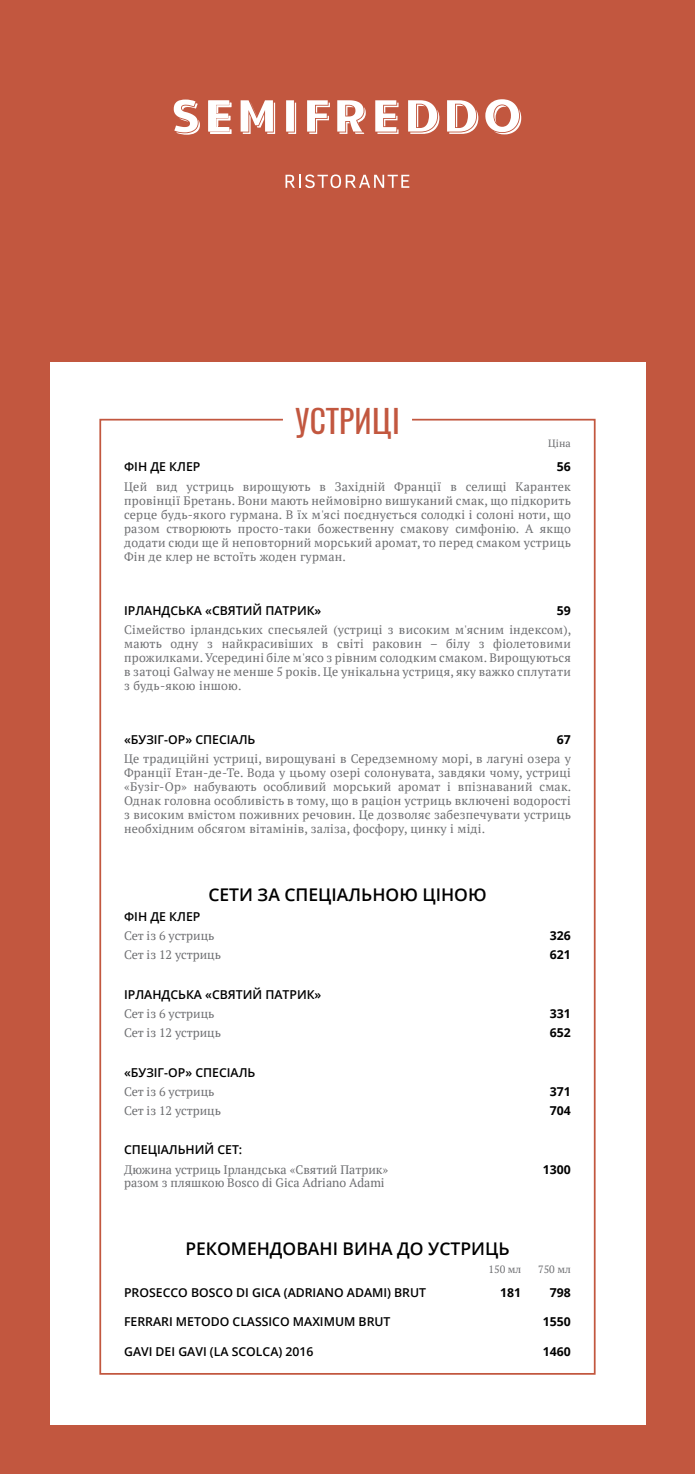
<style>
.page{position:relative;width:695px;height:1474px;background:#fff}
.page>*{position:absolute;margin:0;border:0;box-sizing:border-box;transform-origin:0 0}
.t1{font:31.5px "Oswald";letter-spacing:.01em;color:#c2573f}
.t2{font:600 17.5px "Open Sans";color:#000}
.t3{font:12.25px/14px "PT Serif";color:#6d6e71;text-align:justify}
.t4{font:600 12.25px "Open Sans";color:#000}
.t5{font:700 12.25px "Open Sans";color:#000}
.t6{font:10.5px "PT Serif";color:#6d6e71}
</style>
<div class="page">
<div style="left:0;top:0;width:694px;height:1473px;background:#c2573f"></div>
<div style="left:50px;top:362px;width:595px;height:1062px;background:#fff"></div>
<svg style="left:337px;top:100px;width:29px;height:34px"></svg>
<svg style="left:485px;top:99px;width:36px;height:35px"></svg>
<svg style="left:447px;top:100px;width:31px;height:34px"></svg>
<svg style="left:408px;top:100px;width:31px;height:34px"></svg>
<svg style="left:375px;top:100px;width:23px;height:34px"></svg>
<svg style="left:208px;top:100px;width:23px;height:34px"></svg>
<svg style="left:174px;top:99px;width:26px;height:36px"></svg>
<svg style="left:286px;top:100px;width:10px;height:34px"></svg>
<svg style="left:307px;top:100px;width:23px;height:34px"></svg>
<svg style="left:240px;top:100px;width:35px;height:34px"></svg>
<svg style="left:285px;top:174px;width:124px;height:14px"></svg>
<svg style="left:99px;top:418px;width:497px;height:957px"></svg>
<h1 class="t1" style="left:295px;top:399px;width:106px">УСТРИЦІ</h1>
<p class="t6" style="left:548px;top:436px;width:24px">Ціна</p>
<p class="t4" style="left:124px;top:458px;width:78px">ФІН ДЕ КЛЕР</p>
<p class="t5" style="left:556px;top:458px;width:15px">56</p>
<p class="t3" style="left:124px;top:479px;width:448px">Цей вид устриць вирощують в Західній Франції в селищі Карантек провінції Бретань. Вони мають неймовірно вишуканий смак, що підкорить серце будь-якого гурмана. В їх м'ясі поєднується солодкі і солоні ноти, що разом створюють просто-таки божественну смакову симфонію. А якщо додати сюди ще й неповторний морський аромат, то перед смаком устриць Фін де клер не встоїть жоден гурман.</p>
<p class="t4" style="left:124px;top:601px;width:199px">ІРЛАНДСЬКА «СВЯТИЙ ПАТРИК»</p>
<p class="t5" style="left:556px;top:601px;width:15px">59</p>
<p class="t3" style="left:124px;top:622px;width:448px">Сімейство ірландських спесьялей (устриці з високим м'ясним індексом), мають одну з найкрасивіших в світі раковин – білу з фіолетовими прожилками. Усередині біле м'ясо з рівним солодким смаком. Вирощуються в затоці Galway не менше 5 років. Це унікальна устриця, яку важко сплутати з будь-якою іншою.</p>
<p class="t4" style="left:124px;top:731px;width:133px">«БУЗІГ-ОР» СПЕСІАЛЬ</p>
<p class="t5" style="left:556px;top:731px;width:15px">67</p>
<p class="t3" style="left:124px;top:752px;width:448px">Це традиційні устриці, вирощувані в Середземному морі, в лагуні озера у Франції Етан-де-Те. Вода у цьому озері солонувата, завдяки чому, устриці «Бузіг-Ор» набувають особливий морський аромат і впізнаваний смак.<br>Однак головна особливість в тому, що в раціон устриць включені водорості з високим вмістом поживних речовин. Це дозволяє забезпечувати устриць необхідним обсягом вітамінів, заліза, фосфору, цинку і міді.</p>
<h2 class="t2" style="left:208px;top:883px;width:279px">СЕТИ ЗА СПЕЦІАЛЬНОЮ ЦІНОЮ</h2>
<p class="t4" style="left:124px;top:907px;width:78px">ФІН ДЕ КЛЕР</p>
<p class="t3" style="left:124px;top:928px;width:92px">Сет із 6 устриць</p>
<p class="t5" style="left:549px;top:927px;width:22px">326</p>
<p class="t3" style="left:124px;top:948px;width:98px">Сет із 12 устриць</p>
<p class="t5" style="left:549px;top:946px;width:22px">621</p>
<p class="t4" style="left:124px;top:985px;width:199px">ІРЛАНДСЬКА «СВЯТИЙ ПАТРИК»</p>
<p class="t3" style="left:124px;top:1006px;width:92px">Сет із 6 устриць</p>
<p class="t5" style="left:549px;top:1004px;width:22px">331</p>
<p class="t3" style="left:124px;top:1025px;width:98px">Сет із 12 устриць</p>
<p class="t5" style="left:549px;top:1024px;width:22px">652</p>
<p class="t4" style="left:124px;top:1063px;width:133px">«БУЗІГ-ОР» СПЕСІАЛЬ</p>
<p class="t3" style="left:124px;top:1084px;width:92px">Сет із 6 устриць</p>
<p class="t5" style="left:549px;top:1082px;width:22px">371</p>
<p class="t3" style="left:124px;top:1103px;width:98px">Сет із 12 устриць</p>
<p class="t5" style="left:549px;top:1102px;width:22px">704</p>
<p class="t4" style="left:124px;top:1141px;width:120px">СПЕЦІАЛЬНИЙ СЕТ:</p>
<p class="t3" style="left:124px;top:1162px;width:266px;line-height:13.1px">Дюжина устриць Ірландська «Святий Патрик» разом з пляшкою Bosco di Gica Adriano Adami</p>
<p class="t5" style="left:543px;top:1160px;width:29px">1300</p>
<h2 class="t2" style="left:185px;top:1236px;width:326px">РЕКОМЕНДОВАНІ ВИНА ДО УСТРИЦЬ</h2>
<p class="t6" style="left:488px;top:1262px;width:34px">150 мл</p>
<p class="t6" style="left:538px;top:1262px;width:34px">750 мл</p>
<p class="t4" style="left:124px;top:1284px;width:303px">PROSECCO BOSCO DI GICA (ADRIANO ADAMI) BRUT</p>
<p class="t5" style="left:500px;top:1283px;width:22px">181</p>
<p class="t5" style="left:549px;top:1283px;width:22px">798</p>
<p class="t4" style="left:124px;top:1313px;width:268px">FERRARI METODO CLASSICO MAXIMUM BRUT</p>
<p class="t5" style="left:543px;top:1313px;width:29px">1550</p>
<p class="t4" style="left:124px;top:1342px;width:191px">GAVI DEI GAVI (LA SCOLCA) 2016</p>
<p class="t5" style="left:543px;top:1342px;width:29px">1460</p>
</div>
